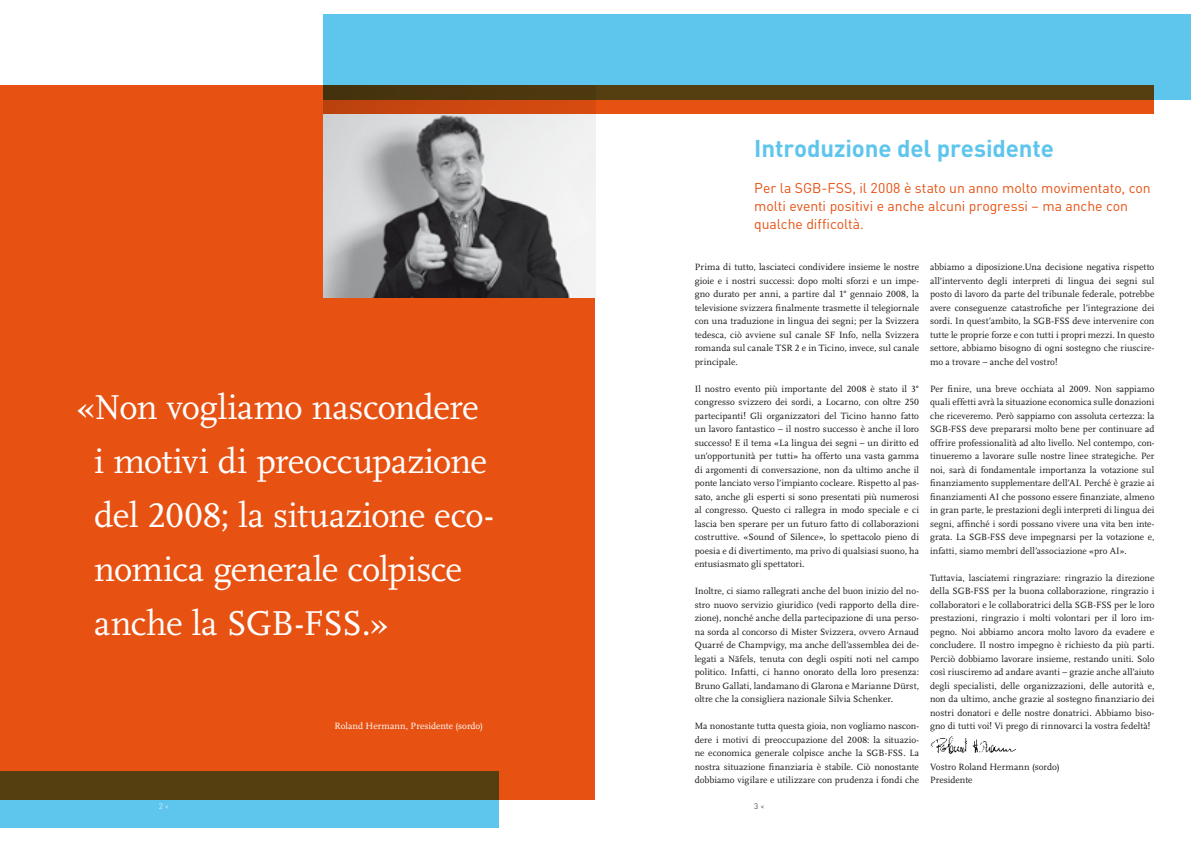
<style>
.page{position:relative;width:1191px;height:842px;background:#fff}
.page>*{position:absolute;margin:0;border:0;box-sizing:border-box;transform-origin:0 0}
.t1{font:36px/54px "Scala LF";letter-spacing:-.015em;color:#fff}
.t2{font:700 24px "DIN";letter-spacing:-.005em;color:#5ec5ed}
.t3{font:14px/18px "DIN";letter-spacing:-.005em;color:#e75112}
.t4{font:9.5px/13.5px "Scala LF";letter-spacing:.005em;color:#1a171b;text-align:justify}
.t5{font:9.5px "Scala LF";color:#fff}
.t6{font:300 8px "DIN";color:#1a171b}
.t7{font:300 8px "DIN";color:#fff}
</style>
<div class="page">
<div style="left:0;top:85px;width:595px;height:714px;background:#e75112"></div>
<img style="left:323px;top:113px;width:272px;height:184px">
<div style="left:323px;top:14px;width:868px;height:85px;background:#5ec5ed"></div>
<svg style="left:323px;top:85px;width:831px;height:28px;background:#924310"></svg>
<svg style="left:0;top:771px;width:499px;height:57px;background:#59807c"></svg>
<img style="left:930px;top:736px;width:87px;height:18px">
<svg style="left:159px;top:804px;width:3px;height:5px"></svg>
<h1 class="t1" style="left:94px;top:381px;width:401px;text-indent:-17px">«Non vogliamo nascondere i motivi di preoccupazione del 2008; la situazione eco&shy;nomica generale colpisce anche la SGB-FSS.»</h1>
<p class="t7" style="left:165px;top:802px;width:6px">&lt;</p>
<p class="t5" style="left:334px;top:721px;width:150px">Roland Hermann, Presidente (sordo)</p>
<h2 class="t2" style="left:754px;top:133px;width:301px">Introduzione del presidente</h2>
<h3 class="t3" style="left:754px;top:179px;width:398px">Per la SGB-FSS, il 2008 è stato un anno molto movimentato, con molti eventi positivi e anche alcuni progressi – ma anche con qualche difficoltà.</h3>
<p class="t4" style="left:694px;top:261px;width:226px">Prima di tutto, lasciateci condividere insieme le nostre gioie e i nostri successi: dopo molti sforzi e un impe&shy;gno durato per anni, a partire dal 1° gennaio 2008, la televisione svizzera finalmente trasmette il telegiornale con una traduzione in lingua dei segni; per la Svizzera tedesca, ciò avviene sul canale SF Info, nella Svizzera romanda sul canale TSR 2 e in Ticino, invece, sul canale principale.</p>
<p class="t4" style="left:694px;top:382px;width:226px">Il nostro evento più importante del 2008 è stato il 3° congresso svizzero dei sordi, a Locarno, con oltre 250 partecipanti! Gli organizzatori del Ticino hanno fatto un lavoro fantastico – il nostro successo è anche il loro successo! E il tema «La lingua dei segni – un diritto ed un’opportunità per tutti» ha offerto una vasta gamma di argomenti di conversazione, non da ultimo anche il ponte lanciato verso l’impianto cocleare. Rispetto al pas&shy;sato, anche gli esperti si sono presentati più numerosi al congresso. Questo ci rallegra in modo speciale e ci lascia ben sperare per un futuro fatto di collaborazioni costruttive. «Sound of Silence», lo spettacolo pieno di poesia e di divertimento, ma privo di qualsiasi suono, ha entusiasmato gli spettatori.</p>
<p class="t4" style="left:694px;top:585px;width:226px">Inoltre, ci siamo rallegrati anche del buon inizio del no&shy;stro nuovo servizio giuridico (vedi rapporto della dire&shy;zione), nonché anche della partecipazione di una perso&shy;na sorda al concorso di Mister Svizzera, ovvero Arnaud Quarré de Champvigy, ma anche dell’assemblea dei de&shy;legati a Näfels, tenuta con degli ospiti noti nel campo politico. Infatti, ci hanno onorato della loro presenza:<br>Bruno Gallati, landamano di Glarona e Marianne Dürst, oltre che la consigliera nazionale Silvia Schenker.</p>
<p class="t4" style="left:694px;top:720px;width:226px">Ma nonostante tutta questa gioia, non vogliamo nascon&shy;dere i motivi di preoccupazione del 2008: la situazio&shy;ne economica generale colpisce anche la SGB-FSS. La nostra situazione finanziaria è stabile. Ciò nonostante dobbiamo vigilare e utilizzare con prudenza i fondi che</p>
<p class="t6" style="left:760px;top:802px;width:6px">&lt;</p>
<p class="t4" style="left:930px;top:261px;width:226px">abbiamo a diposizione.Una decisione negativa rispetto all’intervento degli interpreti di lingua dei segni sul posto di lavoro da parte del tribunale federale, potrebbe avere conseguenze catastrofiche per l’integrazione dei sordi. In quest’ambito, la SGB-FSS deve intervenire con tutte le proprie forze e con tutti i propri mezzi. In questo settore, abbiamo bisogno di ogni sostegno che riuscire&shy;mo a trovare – anche del vostro!</p>
<p class="t4" style="left:930px;top:382px;width:226px">Per finire, una breve occhiata al 2009. Non sappiamo quali effetti avrà la situazione economica sulle donazioni che riceveremo. Però sappiamo con assoluta certezza: la SGB-FSS deve prepararsi molto bene per continuare ad offrire professionalità ad alto livello. Nel contempo, con&shy;tinueremo a lavorare sulle nostre linee strategiche. Per noi, sarà di fondamentale importanza la votazione sul finanziamento supplementare dell’AI. Perché è grazie ai finanziamenti AI che possono essere finanziate, almeno in gran parte, le prestazioni degli interpreti di lingua dei segni, affinché i sordi possano vivere una vita ben inte&shy;grata. La SGB-FSS deve impegnarsi per la votazione e, infatti, siamo membri dell’associazione «pro AI».</p>
<p class="t4" style="left:930px;top:571px;width:226px">Tuttavia, lasciatemi ringraziare: ringrazio la direzione della SGB-FSS per la buona collaborazione, ringrazio i collaboratori e le collaboratrici della SGB-FSS per le loro prestazioni, ringrazio i molti volontari per il loro im&shy;pegno. Noi abbiamo ancora molto lavoro da evadere e concludere. Il nostro impegno è richiesto da più parti.<br>Perciò dobbiamo lavorare insieme, restando uniti. Solo così riusciremo ad andare avanti – grazie anche all’aiuto degli specialisti, delle organizzazioni, delle autorità e, non da ultimo, anche grazie al sostegno finanziario dei nostri donatori e delle nostre donatrici. Abbiamo biso&shy;gno di tutti voi! Vi prego di rinnovarci la vostra fedeltà!</p>
<p class="t4" style="left:930px;top:760px;width:131px">Vostro Roland Hermann (sordo)<br>Presidente</p>
</div>
